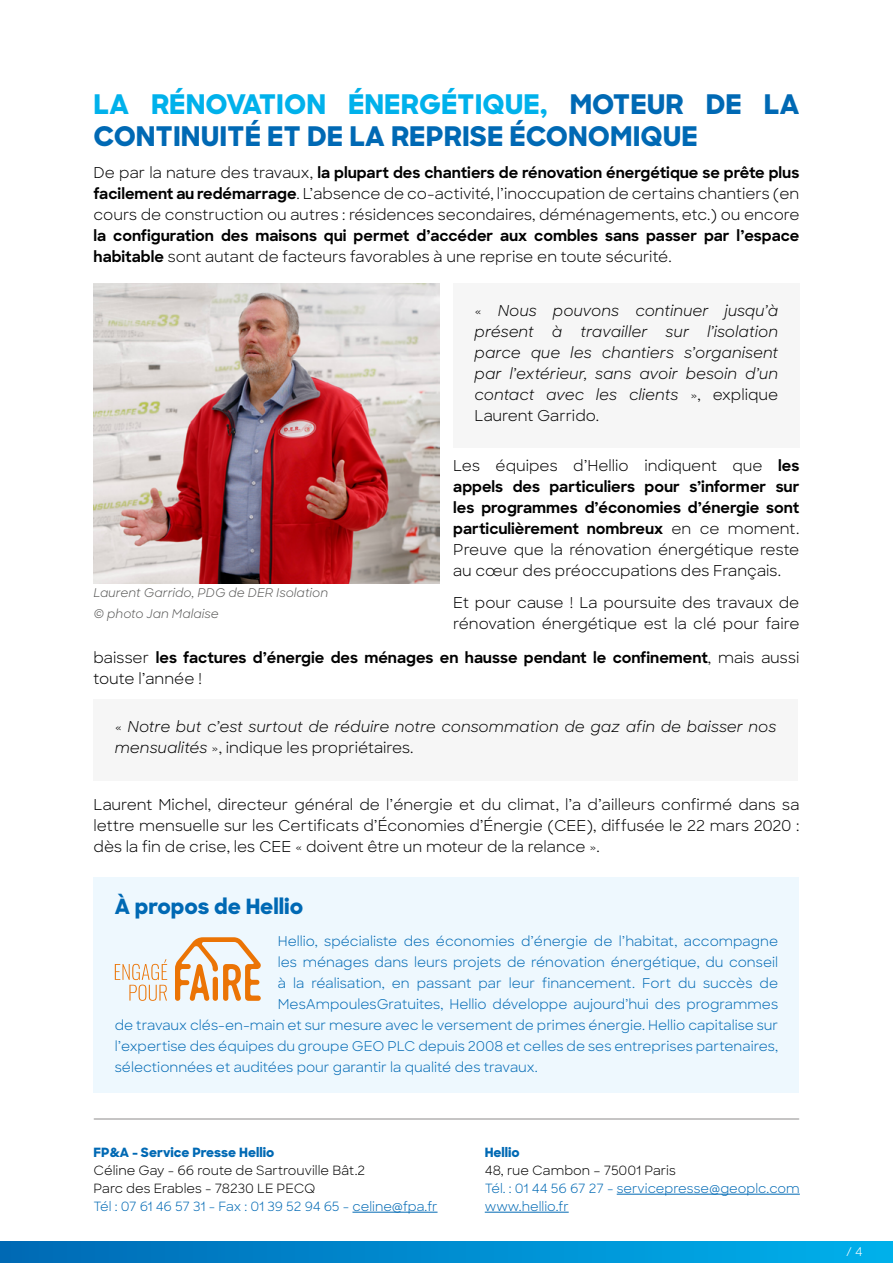
<style>
.page{position:relative;width:893px;height:1263px;background:#fff}
.page>*{position:absolute;margin:0;border:0;box-sizing:border-box;transform-origin:0 0}
.t1{font:800 27px/32.4px "Sharp Sans";color:#0069b4}
.t2{font:800 21px "Sharp Sans";color:#0069b4}
.t3{font:15px/21px "Sharp Sans";color:#000;text-align:justify}
.t4{font:italic 15px/21px "Sharp Sans";color:#000;text-align:justify}
.t5{font:700 15px/21px "Sharp Sans";color:#000}
.t6{font:13.5px "Sharp Sans";color:#0069b4}
.t7{font:12.75px/18px "Sharp Sans";color:#0069b4}
.t8{font:12.75px/18px "Sharp Sans";color:#000}
.t9{font:800 12.75px "Sharp Sans";color:#0069b4}
.t10{font:italic 12px/21px "Sharp Sans";color:#575756}
.t11{font:12px "Sharp Sans";color:#fff}
.s1{color:#00b1eb}
.s2{font-weight:700}
.s3{font-weight:400}
.s4{font-style:normal}
</style>
<div class="page">
<div style="left:0;top:1242px;width:893px;height:21px;background:linear-gradient(to right,#0069b5,#00b0ec)"></div>
<hr style="left:352px;top:1212px;width:86px;height:1px;background:#0069b4">
<hr style="left:617px;top:1194px;width:183px;height:1px;background:#0069b4">
<hr style="left:485px;top:1212px;width:84px;height:1px;background:#0069b4">
<hr style="left:94px;top:1118px;width:705px;height:2px;background:#b3b2b2">
<div style="left:94px;top:877px;width:705px;height:216px;background:#eef8fe"></div>
<svg style="left:175px;top:937px;width:86px;height:64px"></svg>
<div style="left:213px;top:977px;width:5px;height:24px;background:#eb7405;border-radius:3px"></div>
<svg style="left:115px;top:959px;width:52px;height:42px"></svg>
<div style="left:453px;top:283px;width:346px;height:165px;background:#f6f6f6"></div>
<img style="left:94px;top:283px;width:346px;height:300px">
<div style="left:94px;top:699px;width:704px;height:82px;background:#f6f6f6"></div>
<h1 class="t1" style="left:94px;top:87px;width:707px"><span class="s1">LA RÉNOVATION ÉNERGÉTIQUE,</span> MOTEUR DE LA<br>CONTINUITÉ ET DE LA REPRISE ÉCONOMIQUE</h1>
<p class="t3" style="left:94px;top:161px;width:707px">De par la nature des travaux, <span class="s2">la plupart des chantiers de rénovation énergétique se prête plus facilement au redémarrage</span>. L’absence de co-activité, l’inoccupation de certains chantiers (en cours de construction ou autres : résidences secondaires, déménagements, etc.) ou encore</p>
<p class="t5" style="left:94px;top:224px;width:707px">la configuration des maisons qui permet d’accéder aux combles sans passer par l’espace habitable <span class="s3">sont autant de facteurs favorables à une reprise en toute sécurité.</span></p>
<p class="t4" style="left:475px;top:299px;width:305px"><span class="s4">«</span> Nous pouvons continuer jusqu’à présent à travailler sur l’isolation parce que les chantiers s’organisent par l’extérieur, sans avoir besoin d’un contact avec les clients <span class="s4">», explique Laurent Garrido.</span></p>
<p class="t3" style="left:453px;top:454px;width:348px">Les équipes d’Hellio indiquent que <span class="s2">les appels des particuliers pour s’informer sur les programmes d’économies d’énergie sont particulièrement nombreux</span> en ce moment.<br>Preuve que la rénovation énergétique reste au cœur des préoccupations des Français.</p>
<p class="t3" style="left:453px;top:591px;width:348px">Et pour cause ! La poursuite des travaux de rénovation énergétique est la clé pour faire</p>
<p class="t5" style="left:94px;top:647px;width:707px"><span class="s3">baisser</span> les factures d’énergie des ménages en hausse pendant le confinement<span class="s3">, mais aussi toute l’année !</span></p>
<p class="t10" style="left:94px;top:581px;width:236px">Laurent Garrido, PDG de DER Isolation © photo Jan Malaise</p>
<p class="t4" style="left:115px;top:715px;width:663px"><span class="s4">«</span> Notre but c’est surtout de réduire notre consommation de gaz afin de baisser nos mensualités <span class="s4">», indique les propriétaires.</span></p>
<p class="t3" style="left:94px;top:794px;width:707px">Laurent Michel, directeur général de l’énergie et du climat, l’a d’ailleurs confirmé dans sa lettre mensuelle sur les Certificats d’Économies d’Énergie (CEE), diffusée le 22 mars 2020 : dès la fin de crise, les CEE « doivent être un moteur de la relance ».</p>
<h2 class="t2" style="left:115px;top:891px;width:190px">À propos de Hellio</h2>
<p class="t6" style="left:278px;top:931px;width:502px">Hellio, spécialiste des économies d’énergie de l’habitat, accompagne</p>
<p class="t6" style="left:278px;top:952px;width:502px">les ménages dans leurs projets de rénovation énergétique, du conseil</p>
<p class="t6" style="left:278px;top:973px;width:502px">à la réalisation, en passant par leur financement. Fort du succès de</p>
<p class="t6" style="left:278px;top:994px;width:502px">MesAmpoulesGratuites, Hellio développe aujourd’hui des programmes</p>
<p class="t6" style="left:115px;top:1015px;width:665px">de travaux clés-en-main et sur mesure avec le versement de primes énergie. Hellio capitalise sur</p>
<p class="t6" style="left:115px;top:1036px;width:665px">l’expertise des équipes du groupe GEO PLC depuis 2008 et celles de ses entreprises partenaires,</p>
<p class="t6" style="left:115px;top:1057px;width:425px">sélectionnées et auditées pour garantir la qualité des travaux.</p>
<p class="t9" style="left:94px;top:1143px;width:182px">FP&amp;A - Service Presse Hellio</p>
<p class="t8" style="left:94px;top:1161px;width:273px">Céline Gay - 66 route de Sartrouville Bât.2<br>Parc des Erables - 78230 LE PECQ</p>
<p class="t7" style="left:94px;top:1197px;width:345px">Tél : 07 61 46 57 31 - Fax : 01 39 52 94 65 - celine@fpa.fr</p>
<p class="t9" style="left:485px;top:1143px;width:37px">Hellio</p>
<p class="t8" style="left:485px;top:1161px;width:193px">48, rue Cambon – 75001 Paris</p>
<p class="t7" style="left:485px;top:1179px;width:317px">Tél. : 01 44 56 67 27 - servicepresse@geoplc.com www.hellio.fr</p>
<p class="t11" style="left:846px;top:1243px;width:18px">/ 4</p>
</div>
